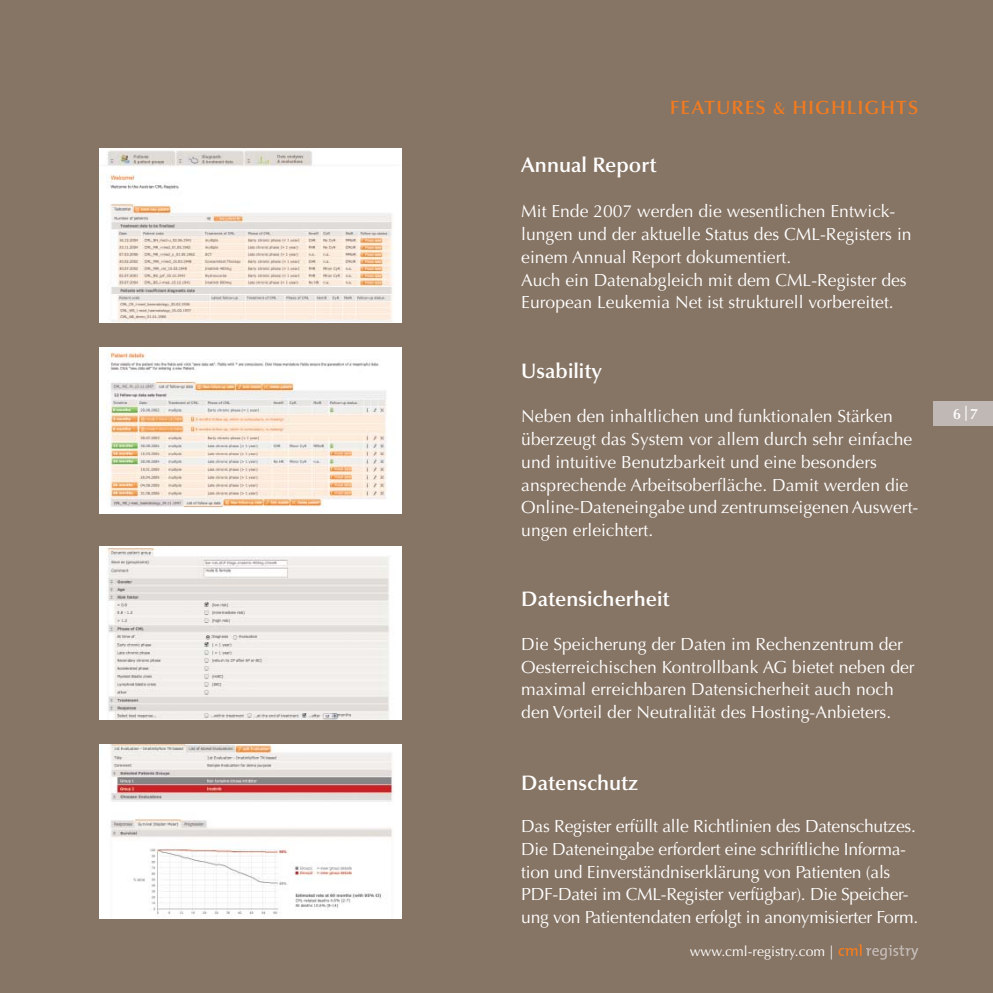
<style>
.page{position:relative;width:993px;height:993px;background:#fff}
.page>*{position:absolute;margin:0;border:0;box-sizing:border-box;transform-origin:0 0}
.t1{font:600 21px "Optima";color:#fff}
.t2{font:600 19.25px "Optima";letter-spacing:.055em;color:#ef7b22}
.t3{font:17.5px/22.8px "Optima";color:#fff}
.t4{font:600 14.88px "Optima";color:#fff}
.t5{font:14px "Optima";color:#fff}
.s1{font-size:17.5px}
</style>
<div class="page">
<div style="left:0;top:0;width:992px;height:992px;background:#867464"></div>
<div style="left:933px;top:401px;width:59px;height:25px;background:#c0b8b4"></div>
<svg style="left:838px;top:944px;width:80px;height:15px"></svg>
<img style="left:99px;top:347px;width:302px;height:166px">
<img style="left:99px;top:546px;width:302px;height:173px">
<img style="left:99px;top:744px;width:302px;height:174px">
<img style="left:99px;top:149px;width:302px;height:173px">
<p class="t2" style="left:669px;top:99px;width:250px">FEATURES <span class="s1">&amp;</span> HIGHLIGHTS</p>
<p class="t1" style="left:521px;top:156px;width:137px">Annual Report</p>
<p class="t3" style="left:521px;top:202px;width:392px">Mit Ende 2007 werden die wesentlichen Entwick&shy;lun gen und der aktuelle Status des CML-Registers in einem Annual Report dokumentiert.<br>Auch ein Datenabgleich mit dem CML-Register des European Leukemia Net ist strukturell vorbereitet.</p>
<p class="t1" style="left:521px;top:362px;width:82px">Usability</p>
<p class="t3" style="left:521px;top:406px;width:398px">Neben den inhaltlichen und funktionalen Stärken überzeugt das System vor allem durch sehr einfache und intuitive Benutzbarkeit und eine besonders<br>an sprechende Arbeitsoberfläche. Damit werden die Online-Dateneingabe und zentrumseigenen Aus wert&shy;ungen erleichtert.</p>
<p class="t1" style="left:521px;top:590px;width:150px">Datensicherheit</p>
<p class="t3" style="left:521px;top:634px;width:395px">Die Speicherung der Daten im Rechenzentrum der Oesterreichischen Kontrollbank AG bietet neben der maximal erreichbaren Datensicherheit auch noch den Vorteil der Neutralität des Hosting-Anbieters.</p>
<p class="t1" style="left:521px;top:774px;width:119px">Datenschutz</p>
<p class="t3" style="left:521px;top:816px;width:398px">Das Register erfüllt alle Richtlinien des Datenschutzes.<br>Die Dateneingabe erfordert eine schriftliche Informa&shy;tion und Einverständniserklärung von Patienten (als PDF-Datei im CML-Register verfügbar). Die Speicher&shy;ung von Patientendaten erfolgt in anonymisierter Form.</p>
<p class="t5" style="left:689px;top:945px;width:145px">www.cml-registry.com |</p>
<p class="t4" style="left:953px;top:408px;width:26px">6|7</p>
</div>
